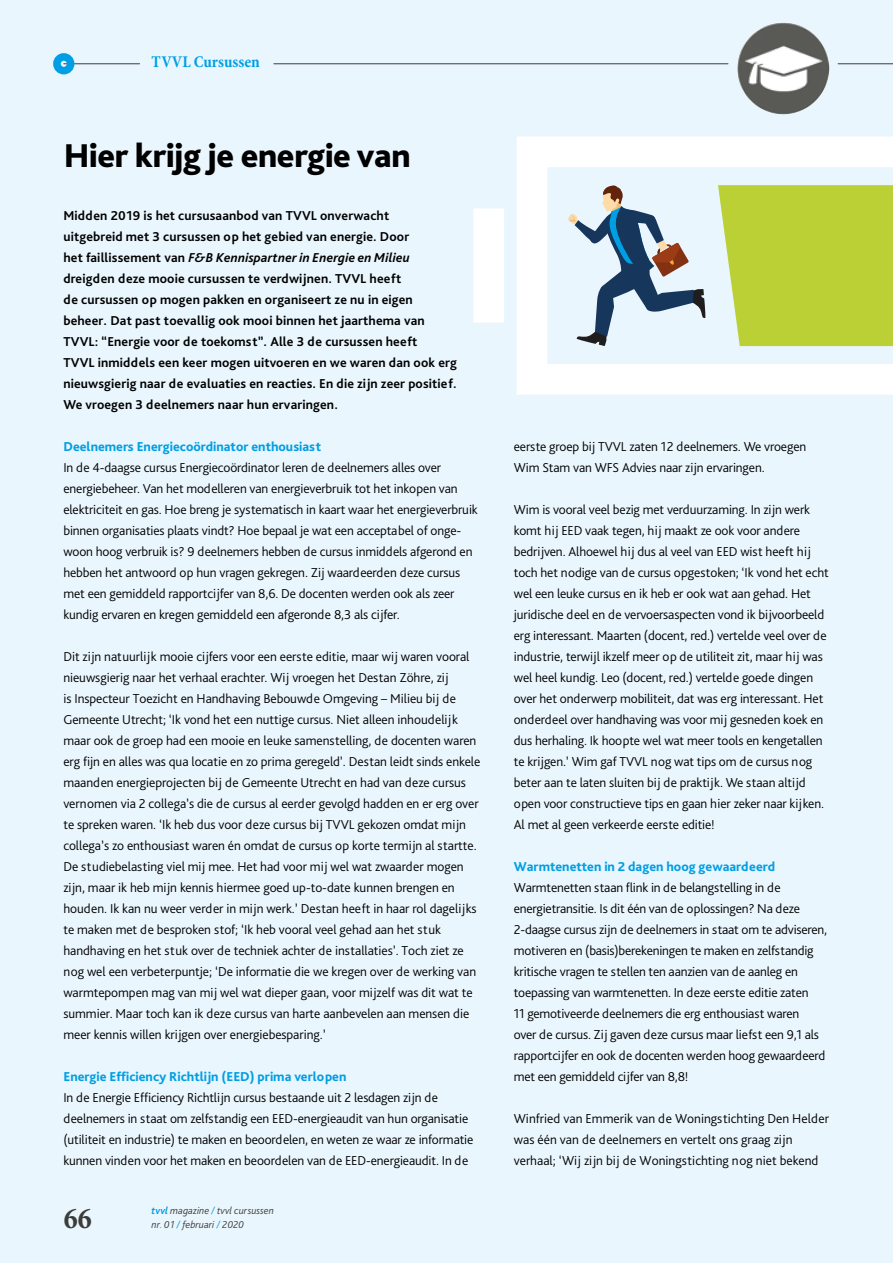
<style>
.page{position:relative;width:893px;height:1263px;background:#eaf6fe}
.page>*{position:absolute;margin:0;border:0;box-sizing:border-box;transform-origin:0 0}
.t1{font:800 34.5px "Bliss 2";letter-spacing:-.01em;color:#000}
.t2{font:700 condensed 30px "Minion Pro";color:#3c3c3b}
.t3{font:700 condensed 16.5px "Minion Pro";color:#009fe3}
.t4{font:300 13.5px/21px "Bliss Pro";letter-spacing:-.01em;color:#000}
.t5{font:700 13.5px/21px "Bliss Pro";letter-spacing:.01em;color:#000}
.t6{font:800 13.5px "Bliss Pro";color:#009fe3}
.t7{font:italic 300 10.5px "Bliss Pro";color:#3c3c3b}
.s1{font-style:italic}
.s2{font-weight:700;color:#009fe3}
.s3{color:#009fe3}
</style>
<div class="page">
<img style="left:737px;top:22px;width:92px;height:92px;border-radius:46px">
<hr style="left:64px;top:63px;width:76px;height:1px;background:#3c3c3b">
<div style="left:53px;top:53px;width:21px;height:21px;border:8px solid #009fe3;border-radius:50%"></div>
<hr style="left:274px;top:63px;width:454px;height:1px;background:#3c3c3b">
<svg style="left:517px;top:137px;width:376px;height:258px"></svg>
<div style="left:473px;top:208px;width:31px;height:115px;background:#fff"></div>
<hr style="left:838px;top:63px;width:55px;height:1px;background:#3c3c3b">
<p class="t3" style="left:152px;top:51px;width:110px">TVVL Cursussen</p>
<h1 class="t1" style="left:64px;top:134px;width:348px">Hier krijg je energie van</h1>
<p class="t5" style="left:63px;top:205px;width:395px">Midden 2019 is het cursusaanbod van TVVL onverwacht<br>uitgebreid met 3 cursussen op het gebied van energie. Door<br>het faillissement van <span class="s1">F&amp;B Kennispartner in Energie en Milieu </span>dreigden deze mooie cursussen te verdwijnen. TVVL heeft<br>de cursussen op mogen pakken en organiseert ze nu in eigen beheer. Dat past toevallig ook mooi binnen het jaarthema van TVVL: “Energie voor de toekomst”. Alle 3 de cursussen heeft<br>TVVL inmiddels een keer mogen uitvoeren en we waren dan ook erg nieuwsgierig naar de evaluaties en reacties. En die zijn zeer positief.<br>We vroegen 3 deelnemers naar hun ervaringen.</p>
<p class="t6" style="left:63px;top:438px;width:259px">Deelnemers Energiecoördinator enthousiast</p>
<p class="t4" style="left:63px;top:457px;width:416px">In de 4-daagse cursus Energiecoördinator leren de deelnemers alles over energiebeheer. Van het modelleren van energieverbruik tot het inkopen van elektriciteit en gas. Hoe breng je systematisch in kaart waar het energieverbruik binnen organisaties plaats vindt? Hoe bepaal je wat een acceptabel of onge&shy;woon hoog verbruik is? 9 deelnemers hebben de cursus inmiddels afgerond en hebben het antwoord op hun vragen gekregen. Zij waardeerden deze cursus met een gemiddeld rapportcijfer van 8,6. De docenten werden ook als zeer kundig ervaren en kregen gemiddeld een afgeronde 8,3 als cijfer.</p>
<p class="t4" style="left:63px;top:646px;width:418px">Dit zijn natuurlijk mooie cijfers voor een eerste editie, maar wij waren vooral nieuwsgierig naar het verhaal erachter. Wij vroegen het Destan Zöhre, zij<br>is Inspecteur Toezicht en Handhaving Bebouwde Omgeving – Milieu bij de Gemeente Utrecht; ‘Ik vond het een nuttige cursus. Niet alleen inhoudelijk maar ook de groep had een mooie en leuke samenstelling, de docenten waren erg fijn en alles was qua locatie en zo prima geregeld’. Destan leidt sinds enkele maanden energieprojecten bij de Gemeente Utrecht en had van deze cursus vernomen via 2 collega’s die de cursus al eerder gevolgd hadden en er erg over te spreken waren. ‘Ik heb dus voor deze cursus bij TVVL gekozen omdat mijn collega’s zo enthousiast waren én omdat de cursus op korte termijn al startte.<br>De studiebelasting viel mij mee. Het had voor mij wel wat zwaarder mogen zijn, maar ik heb mijn kennis hiermee goed up-to-date kunnen brengen en houden. Ik kan nu weer verder in mijn werk.’ Destan heeft in haar rol dagelijks te maken met de besproken stof; ‘Ik heb vooral veel gehad aan het stuk handhaving en het stuk over de techniek achter de installaties’. Toch ziet ze nog wel een verbeterpuntje; ‘De informatie die we kregen over de werking van warmtepompen mag van mij wel wat dieper gaan, voor mijzelf was dit wat te summier. Maar toch kan ik deze cursus van harte aanbevelen aan mensen die meer kennis willen krijgen over energiebesparing.’</p>
<p class="t6" style="left:63px;top:1068px;width:285px">Energie Efficiency Richtlijn (EED) prima verlopen</p>
<p class="t4" style="left:63px;top:1087px;width:412px">In de Energie Efficiency Richtlijn cursus bestaande uit 2 lesdagen zijn de deelnemers in staat om zelfstandig een EED-energieaudit van hun organisatie (utiliteit en industrie) te maken en beoordelen, en weten ze waar ze informatie kunnen vinden voor het maken en beoordelen van de EED-energieaudit. In de</p>
<p class="t7" style="left:152px;top:1204px;width:124px"><span class="s2">tvvl</span> magazine <span class="s3">/</span> tvvl cursussen</p>
<h2 class="t2" style="left:64px;top:1197px;width:29px">66</h2>
<p class="t7" style="left:152px;top:1218px;width:94px">nr<span class="s3">.</span> 01 <span class="s3">/</span> februari <span class="s3">/</span> 2020</p>
<p class="t4" style="left:514px;top:436px;width:294px">eerste groep bij TVVL zaten 12 deelnemers. We vroegen<br>Wim Stam van WFS Advies naar zijn ervaringen.</p>
<p class="t4" style="left:514px;top:499px;width:316px">Wim is vooral veel bezig met verduurzaming. In zijn werk komt hij EED vaak tegen, hij maakt ze ook voor andere bedrijven. Alhoewel hij dus al veel van EED wist heeft hij toch het nodige van de cursus opgestoken; ‘Ik vond het echt wel een leuke cursus en ik heb er ook wat aan gehad. Het juridische deel en de vervoersaspecten vond ik bijvoorbeeld erg interessant. Maarten (docent, red.) vertelde veel over de industrie, terwijl ikzelf meer op de utiliteit zit, maar hij was wel heel kundig. Leo (docent, red.) vertelde goede dingen over het onderwerp mobiliteit, dat was erg interessant. Het onderdeel over handhaving was voor mij gesneden koek en dus herhaling. Ik hoopte wel wat meer tools en kengetallen te krijgen.’ Wim gaf TVVL nog wat tips om de cursus nog beter aan te laten sluiten bij de praktijk. We staan altijd open voor constructieve tips en gaan hier zeker naar kijken.<br>Al met al geen verkeerde eerste editie!</p>
<p class="t6" style="left:514px;top:858px;width:263px">Warmtenetten in 2 dagen hoog gewaardeerd</p>
<p class="t4" style="left:514px;top:877px;width:315px">Warmtenetten staan flink in de belangstelling in de energietransitie. Is dit één van de oplossingen? Na deze 2-daagse cursus zijn de deelnemers in staat om te adviseren, motiveren en (basis)berekeningen te maken en zelfstandig kritische vragen te stellen ten aanzien van de aanleg en toepassing van warmtenetten. In deze eerste editie zaten<br>11 gemotiveerde deelnemers die erg enthousiast waren<br>over de cursus. Zij gaven deze cursus maar liefst een 9,1 als rapportcijfer en ook de docenten werden hoog gewaardeerd met een gemiddeld cijfer van 8,8!</p>
<p class="t4" style="left:514px;top:1108px;width:317px">Winfried van Emmerik van de Woningstichting Den Helder was één van de deelnemers en vertelt ons graag zijn verhaal; ‘Wij zijn bij de Woningstichting nog niet bekend</p>
</div>
